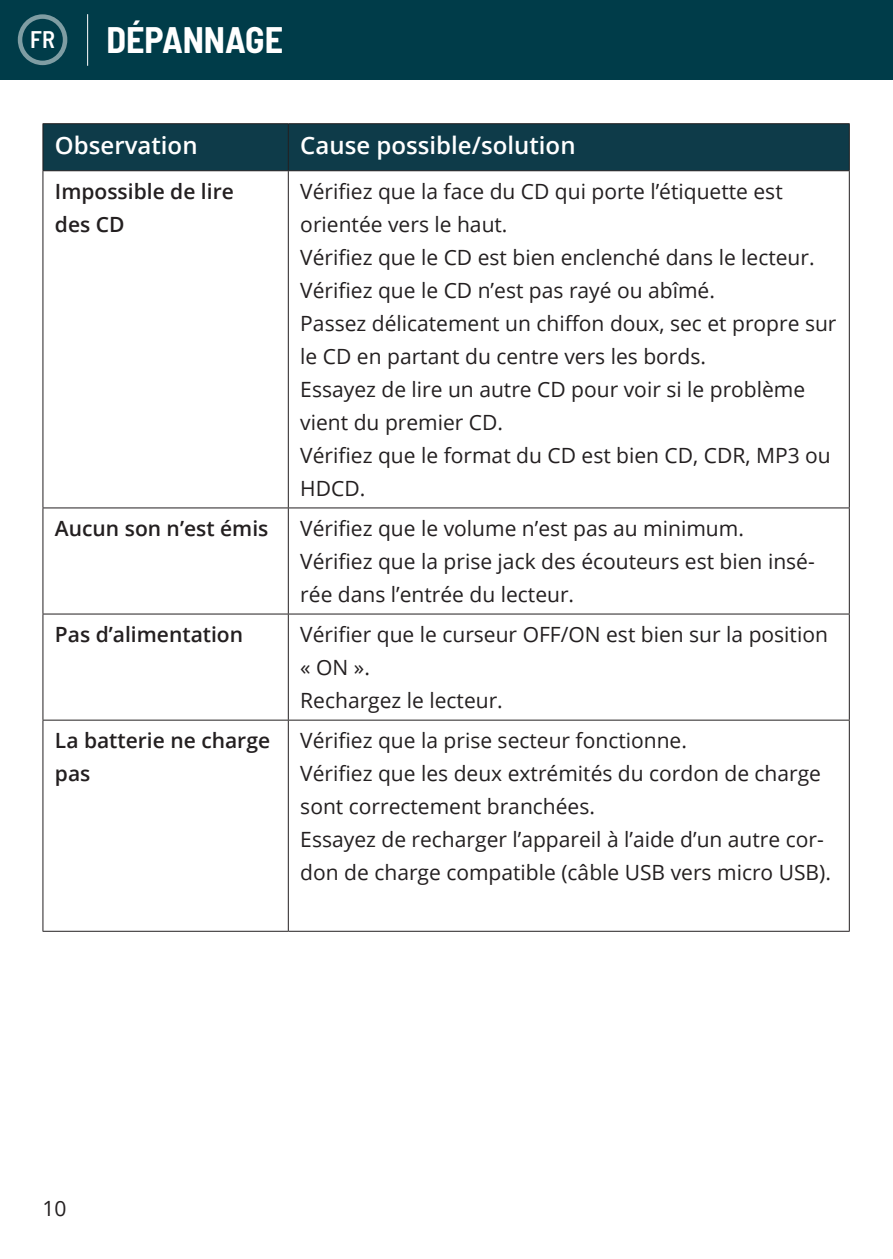
<style>
.page{position:relative;width:893px;height:1259px;background:#fff}
.page>*{position:absolute;margin:0;border:0;box-sizing:border-box;transform-origin:0 0}
.t1{font:700 semi-condensed 36px "Barlow";color:#fff}
.t2{font:600 24px "Open Sans";color:#fff}
.t3{font:600 semi-condensed 24px "Barlow";color:#fff}
.t4{font:21px/33px "Open Sans";color:#231f20}
.t5{font:600 21px/33px "Open Sans";color:#231f20}
</style>
<div class="page">
<div style="left:0;top:0;width:892px;height:80px;background:#003c49"></div>
<hr style="left:87px;top:14px;width:1px;height:52px;background:#fff">
<div style="left:18px;top:14px;width:49px;height:51px;border:5px solid #fff;border-radius:50%"></div>
<div style="left:43px;top:124px;width:805px;height:46px;background:#0e3b49"></div>
<hr style="left:287px;top:124px;width:2px;height:46px;background:#231f20">
<hr style="left:287px;top:171px;width:2px;height:336px;background:#231f20">
<hr style="left:287px;top:508px;width:2px;height:105px;background:#231f20">
<hr style="left:287px;top:614px;width:2px;height:106px;background:#231f20">
<hr style="left:287px;top:720px;width:2px;height:211px;background:#231f20">
<hr style="left:43px;top:123px;width:245px;height:1px;background:#231f20">
<hr style="left:42px;top:124px;width:1px;height:46px;background:#231f20">
<hr style="left:288px;top:123px;width:561px;height:1px;background:#231f20">
<hr style="left:848px;top:124px;width:1px;height:46px;background:#231f20">
<hr style="left:43px;top:170px;width:245px;height:1px;background:#231f20">
<hr style="left:288px;top:170px;width:561px;height:1px;background:#231f20">
<hr style="left:42px;top:720px;width:1px;height:211px;background:#231f20">
<hr style="left:848px;top:720px;width:1px;height:211px;background:#231f20">
<hr style="left:43px;top:930px;width:245px;height:1px;background:#231f20">
<hr style="left:288px;top:930px;width:561px;height:1px;background:#231f20">
<hr style="left:42px;top:171px;width:1px;height:336px;background:#231f20">
<hr style="left:848px;top:171px;width:1px;height:336px;background:#231f20">
<hr style="left:43px;top:507px;width:245px;height:1px;background:#231f20">
<hr style="left:42px;top:508px;width:1px;height:105px;background:#231f20">
<hr style="left:288px;top:507px;width:561px;height:1px;background:#231f20">
<hr style="left:848px;top:508px;width:1px;height:105px;background:#231f20">
<hr style="left:43px;top:613px;width:245px;height:1px;background:#231f20">
<hr style="left:42px;top:614px;width:1px;height:106px;background:#231f20">
<hr style="left:288px;top:613px;width:561px;height:1px;background:#231f20">
<hr style="left:848px;top:614px;width:1px;height:106px;background:#231f20">
<hr style="left:43px;top:719px;width:245px;height:1px;background:#231f20">
<hr style="left:288px;top:719px;width:561px;height:1px;background:#231f20">
<p class="t3" style="left:30px;top:26px;width:26px">FR</p>
<h1 class="t1" style="left:106px;top:27px;width:178px">DÉPANNAGE</h1>
<p class="t2" style="left:55px;top:136px;width:144px">Observation</p>
<p class="t2" style="left:300px;top:136px;width:276px">Cause possible/solution</p>
<p class="t5" style="left:55px;top:174px;width:180px">Impossible de lire des CD</p>
<p class="t4" style="left:300px;top:174px;width:537px">Vérifiez que la face du CD qui porte l’étiquette est orientée vers le haut.<br>Vérifiez que le CD est bien enclenché dans le lecteur.<br>Vérifiez que le CD n’est pas rayé ou abîmé.<br>Passez délicatement un chiffon doux, sec et propre sur le CD en partant du centre vers les bords.<br>Essayez de lire un autre CD pour voir si le problème vient du premier CD.<br>Vérifiez que le format du CD est bien CD, CDR, MP3 ou HDCD.</p>
<p class="t5" style="left:55px;top:511px;width:215px">Aucun son n’est émis</p>
<p class="t4" style="left:300px;top:511px;width:515px">Vérifiez que le volume n’est pas au minimum.<br>Vérifiez que la prise jack des écouteurs est bien insé&shy;rée dans l’entrée du lecteur.</p>
<p class="t5" style="left:55px;top:620px;width:190px">Pas d’alimentation</p>
<p class="t4" style="left:300px;top:617px;width:529px">Vérifier que le curseur OFF/ON est bien sur la position « ON ».<br>Rechargez le lecteur.</p>
<p class="t5" style="left:55px;top:726px;width:216px">La batterie ne charge pas</p>
<p class="t4" style="left:300px;top:723px;width:532px">Vérifiez que la prise secteur fonctionne.<br>Vérifiez que les deux extrémités du cordon de charge sont correctement branchées.<br>Essayez de recharger l’appareil à l’aide d’un autre cor&shy;don de charge compatible (câble USB vers micro USB).</p>
<p class="t4" style="left:43px;top:1191px;width:26px">10</p>
</div>
